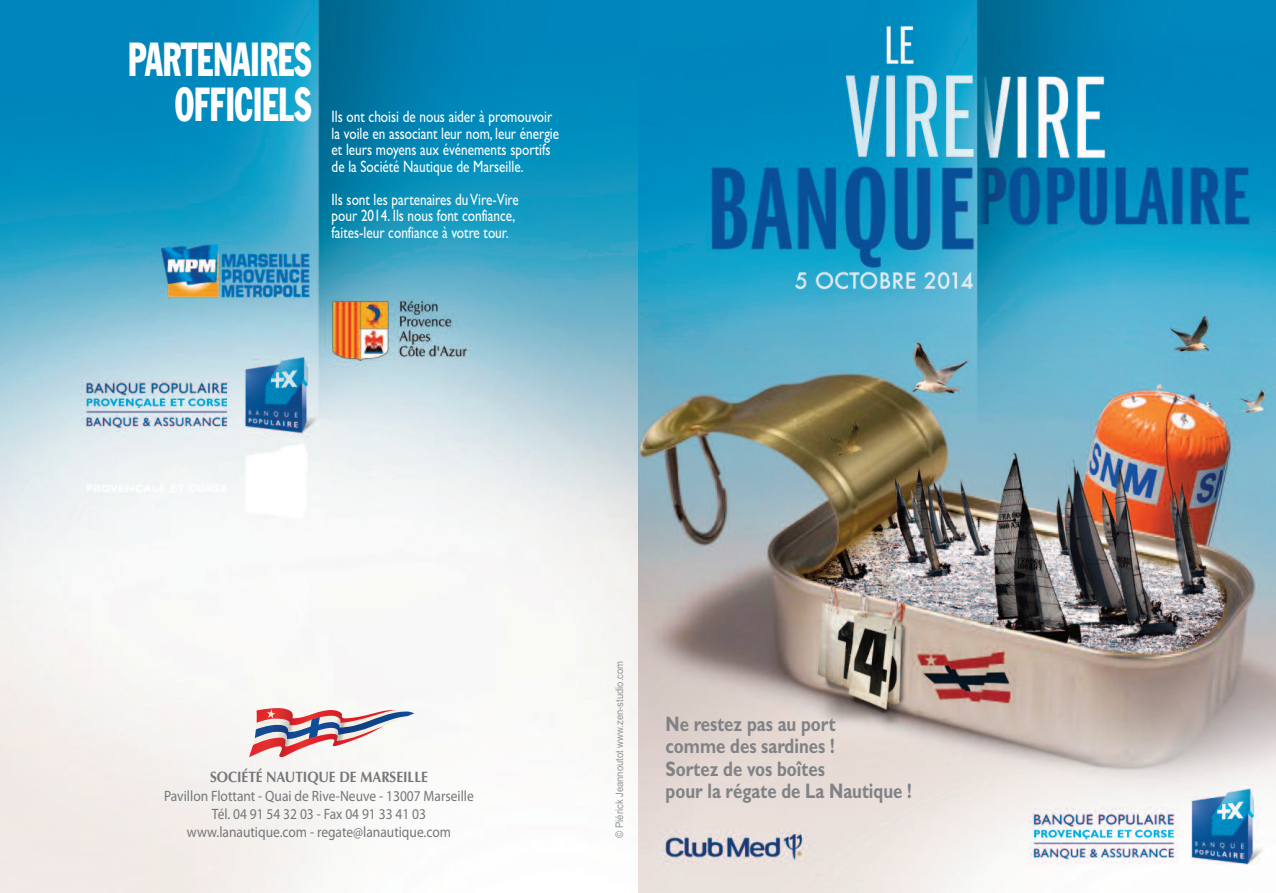
<style>
.page{position:relative;width:1276px;height:893px;background:#fff}
.page>*{position:absolute;margin:0;border:0;box-sizing:border-box;transform-origin:0 0}
.t1{font:condensed 46.95px/45.5px "Franklin Gothic";color:#fff;text-align:right;scale:.7 1}
.t2{font:700 21px/22.5px "Gill Sans";color:#808285;scale:.8 1}
.t3{font:16.5px/16.5px "Gill Sans";color:#fff;scale:.8 1}
.t4{font:15px/18px "Myriad Pro";color:#757679;text-align:center;scale:.9 1}
.t5{font:700 15px "Optima";color:#757679;scale:.9 1}
.t6{font:10.5px "Arial";color:#939598;scale:.9 1}
</style>
<div class="page">
<img style="left:0;top:0;width:1276px;height:893px">
<svg style="left:249px;top:708px;width:165px;height:49px"></svg>
<h1 class="t1" style="left:128px;top:40px;width:263px">PARTENAIRES<br>OFFICIELS</h1>
<p class="t3" style="left:332px;top:108px;width:286px">Ils ont choisi de nous aider à promouvoir la voile en associant leur nom, leur énergie et leurs moyens aux événements sportifs de la Société Nautique de Marseille.</p>
<p class="t3" style="left:332px;top:191px;width:235px">Ils sont les partenaires duVire-Vire pour 2014. Ils nous font confiance, faites-leur confiance à votre tour.</p>
<p class="t5" style="left:210px;top:771px;width:243px">SOCIÉTÉ NAUTIQUE DE MARSEILLE</p>
<p class="t4" style="left:164px;top:788px;width:346px">Pavillon Flottant - Quai de Rive-Neuve - 13007 Marseille<br>Tél. 04 91 54 32 03 - Fax 04 91 33 41 03 www.lanautique.com - regate@lanautique.com</p>
<p class="t6" style="left:613px;top:838px;width:198px;rotate:-90deg">© Piérick Jeannoutot www.zen-studio.com</p>
<p class="t2" style="left:665px;top:712px;width:309px">Ne restez pas au port<br>comme des sardines !<br>Sortez de vos boîtes<br>pour la régate de La Nautique !</p>
</div>
